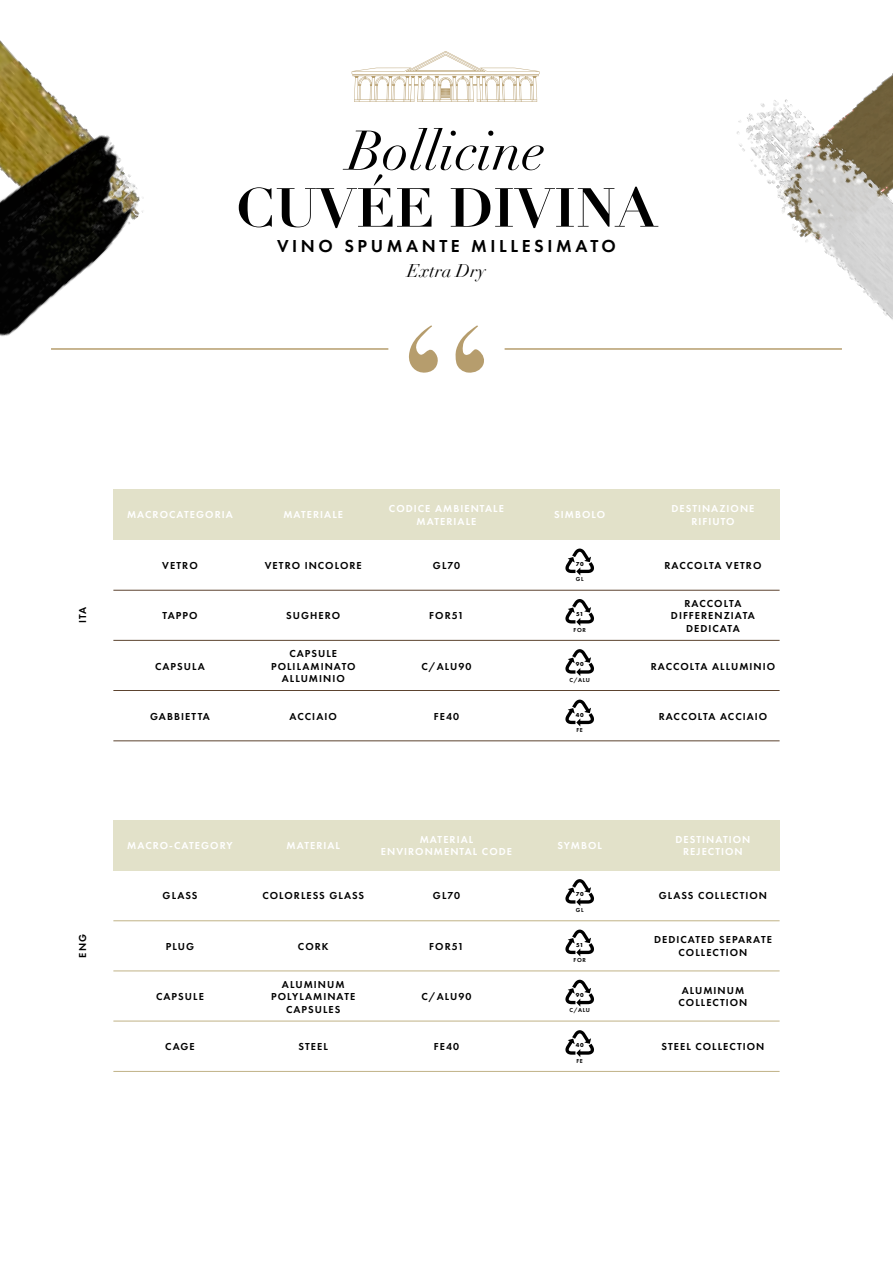
<style>
.page{position:relative;width:893px;height:1263px;background:#fff}
.page>*{position:absolute;margin:0;border:0;box-sizing:border-box;transform-origin:0 0}
.t1{font:italic 54.75px "Didot";color:#000}
.t2{font:700 54px "Didot";color:#000}
.t3{font:600 18px "Futura PT";letter-spacing:.2em;color:#000}
.t4{font:italic 18px "Didot";color:#000}
.t5{font:600 10.5px/12.6px "Futura PT";letter-spacing:.1em;color:#000;text-align:center}
.t6{font:600 10.5px/12.6px "Futura PT";letter-spacing:.1em;color:#fff;text-align:center}
.t7{font:600 6px "Futura PT";letter-spacing:.1em;color:#000}
.t8{font:700 6px "Futura PT";letter-spacing:.1em;color:#000}
</style>
<div class="page">
<div style="left:113px;top:489px;width:134px;height:51px;background:#e2e1c9"></div>
<div style="left:380px;top:489px;width:133px;height:51px;background:#e2e1c9"></div>
<div style="left:247px;top:489px;width:133px;height:51px;background:#e2e1c9"></div>
<div style="left:513px;top:489px;width:133px;height:51px;background:#e2e1c9"></div>
<div style="left:646px;top:489px;width:134px;height:51px;background:#e2e1c9"></div>
<hr style="left:113px;top:640px;width:667px;height:1px;background:#5c432f">
<hr style="left:113px;top:590px;width:667px;height:1px;background:#5c432f">
<hr style="left:113px;top:690px;width:667px;height:1px;background:#5c432f">
<hr style="left:113px;top:741px;width:667px;height:1px;background:#5c432f">
<svg style="left:565px;top:548px;width:29px;height:27px"></svg>
<svg style="left:565px;top:599px;width:29px;height:27px"></svg>
<svg style="left:565px;top:649px;width:29px;height:27px"></svg>
<svg style="left:565px;top:700px;width:29px;height:26px"></svg>
<div style="left:113px;top:820px;width:134px;height:50px;background:#e2e1c9"></div>
<div style="left:380px;top:820px;width:133px;height:50px;background:#e2e1c9"></div>
<div style="left:247px;top:820px;width:133px;height:50px;background:#e2e1c9"></div>
<div style="left:513px;top:820px;width:133px;height:50px;background:#e2e1c9"></div>
<div style="left:646px;top:820px;width:134px;height:50px;background:#e2e1c9"></div>
<hr style="left:113px;top:971px;width:667px;height:1px;background:#c0b286">
<hr style="left:113px;top:920px;width:667px;height:1px;background:#c0b286">
<hr style="left:113px;top:1021px;width:667px;height:1px;background:#c0b286">
<hr style="left:113px;top:1071px;width:667px;height:1px;background:#c0b286">
<svg style="left:565px;top:879px;width:29px;height:27px"></svg>
<svg style="left:565px;top:929px;width:29px;height:27px"></svg>
<svg style="left:565px;top:980px;width:29px;height:27px"></svg>
<svg style="left:565px;top:1030px;width:29px;height:27px"></svg>
<img style="left:0;top:40px;width:58px;height:61px">
<img style="left:0;top:101px;width:144px;height:235px">
<img style="left:737px;top:78px;width:156px;height:242px">
<svg style="left:352px;top:51px;width:187px;height:51px"></svg>
<svg style="left:455px;top:325px;width:29px;height:48px"></svg>
<svg style="left:408px;top:325px;width:30px;height:48px"></svg>
<hr style="left:51px;top:348px;width:337px;height:2px;background:#b69d6d">
<hr style="left:505px;top:348px;width:337px;height:2px;background:#b69d6d">
<h1 class="t1" style="left:347px;top:118px;width:199px">Bollicine</h1>
<h2 class="t2" style="left:236px;top:174px;width:422px">CUVÉE DIVINA</h2>
<h3 class="t3" style="left:277px;top:234px;width:340px">VINO SPUMANTE MILLESIMATO</h3>
<h3 class="t4" style="left:407px;top:260px;width:80px">Extra Dry</h3>
<p class="t5" style="left:76px;top:623px;width:18px;rotate:-90deg">ITA</p>
<p class="t6" style="left:127px;top:509px;width:107px">MACROCATEGORIA</p>
<p class="t6" style="left:283px;top:509px;width:61px">MATERIALE</p>
<p class="t6" style="left:389px;top:502px;width:117px">CODICE AMBIENTALE<br>MATERIALE</p>
<p class="t5" style="left:162px;top:559px;width:37px">VETRO</p>
<p class="t5" style="left:265px;top:559px;width:99px">VETRO INCOLORE</p>
<p class="t5" style="left:433px;top:559px;width:29px">GL70</p>
<p class="t5" style="left:162px;top:609px;width:37px">TAPPO</p>
<p class="t5" style="left:155px;top:660px;width:51px">CAPSULA</p>
<p class="t5" style="left:150px;top:710px;width:61px">GABBIETTA</p>
<p class="t5" style="left:286px;top:609px;width:56px">SUGHERO</p>
<p class="t5" style="left:271px;top:647px;width:86px">CAPSULE<br>POLILAMINATO<br>ALLUMINIO</p>
<p class="t5" style="left:290px;top:710px;width:49px">ACCIAIO</p>
<p class="t5" style="left:429px;top:609px;width:36px">FOR51</p>
<p class="t5" style="left:421px;top:660px;width:52px">C/ALU90</p>
<p class="t5" style="left:434px;top:710px;width:27px">FE40</p>
<p class="t5" style="left:76px;top:957px;width:25px;rotate:-90deg">ENG</p>
<p class="t6" style="left:127px;top:839px;width:107px">MACRO-CATEGORY</p>
<p class="t6" style="left:286px;top:839px;width:55px">MATERIAL</p>
<p class="t6" style="left:381px;top:833px;width:133px">MATERIAL<br>ENVIRONMENTAL CODE</p>
<p class="t5" style="left:163px;top:889px;width:36px">GLASS</p>
<p class="t5" style="left:262px;top:889px;width:103px">COLORLESS GLASS</p>
<p class="t5" style="left:433px;top:889px;width:29px">GL70</p>
<p class="t5" style="left:166px;top:940px;width:30px">PLUG</p>
<p class="t5" style="left:156px;top:990px;width:49px">CAPSULE</p>
<p class="t5" style="left:165px;top:1040px;width:31px">CAGE</p>
<p class="t5" style="left:298px;top:940px;width:32px">CORK</p>
<p class="t5" style="left:271px;top:977px;width:86px">ALUMINUM<br>POLYLAMINATE<br>CAPSULES</p>
<p class="t5" style="left:299px;top:1040px;width:31px">STEEL</p>
<p class="t5" style="left:429px;top:940px;width:36px">FOR51</p>
<p class="t5" style="left:421px;top:990px;width:52px">C/ALU90</p>
<p class="t5" style="left:434px;top:1040px;width:27px">FE40</p>
<p class="t6" style="left:554px;top:509px;width:53px">SIMBOLO</p>
<p class="t8" style="left:576px;top:560px;width:9px">70</p>
<p class="t7" style="left:576px;top:575px;width:9px">GL</p>
<p class="t8" style="left:576px;top:610px;width:9px">51</p>
<p class="t7" style="left:574px;top:626px;width:14px">FOR</p>
<p class="t8" style="left:576px;top:660px;width:9px">90</p>
<p class="t7" style="left:569px;top:676px;width:22px">C/ALU</p>
<p class="t8" style="left:576px;top:711px;width:9px">40</p>
<p class="t7" style="left:576px;top:726px;width:8px">FE</p>
<p class="t6" style="left:557px;top:839px;width:46px">SYMBOL</p>
<p class="t8" style="left:576px;top:890px;width:9px">70</p>
<p class="t7" style="left:576px;top:906px;width:9px">GL</p>
<p class="t8" style="left:576px;top:941px;width:9px">51</p>
<p class="t7" style="left:574px;top:956px;width:14px">FOR</p>
<p class="t8" style="left:576px;top:991px;width:9px">90</p>
<p class="t7" style="left:569px;top:1006px;width:22px">C/ALU</p>
<p class="t8" style="left:576px;top:1041px;width:9px">40</p>
<p class="t7" style="left:576px;top:1057px;width:8px">FE</p>
<p class="t6" style="left:671px;top:502px;width:84px">DESTINAZIONE<br>RIFIUTO</p>
<p class="t5" style="left:664px;top:559px;width:98px">RACCOLTA VETRO</p>
<p class="t5" style="left:671px;top:597px;width:86px">RACCOLTA<br>DIFFERENZIATA<br>DEDICATA</p>
<p class="t5" style="left:651px;top:660px;width:126px">RACCOLTA ALLUMINIO</p>
<p class="t5" style="left:659px;top:710px;width:110px">RACCOLTA ACCIAIO</p>
<p class="t6" style="left:675px;top:833px;width:76px">DESTINATION<br>REJECTION</p>
<p class="t5" style="left:659px;top:889px;width:110px">GLASS COLLECTION</p>
<p class="t5" style="left:654px;top:933px;width:119px">DEDICATED SEPARATE<br>COLLECTION</p>
<p class="t5" style="left:678px;top:984px;width:70px">ALUMINUM<br>COLLECTION</p>
<p class="t5" style="left:662px;top:1040px;width:104px">STEEL COLLECTION</p>
</div>
